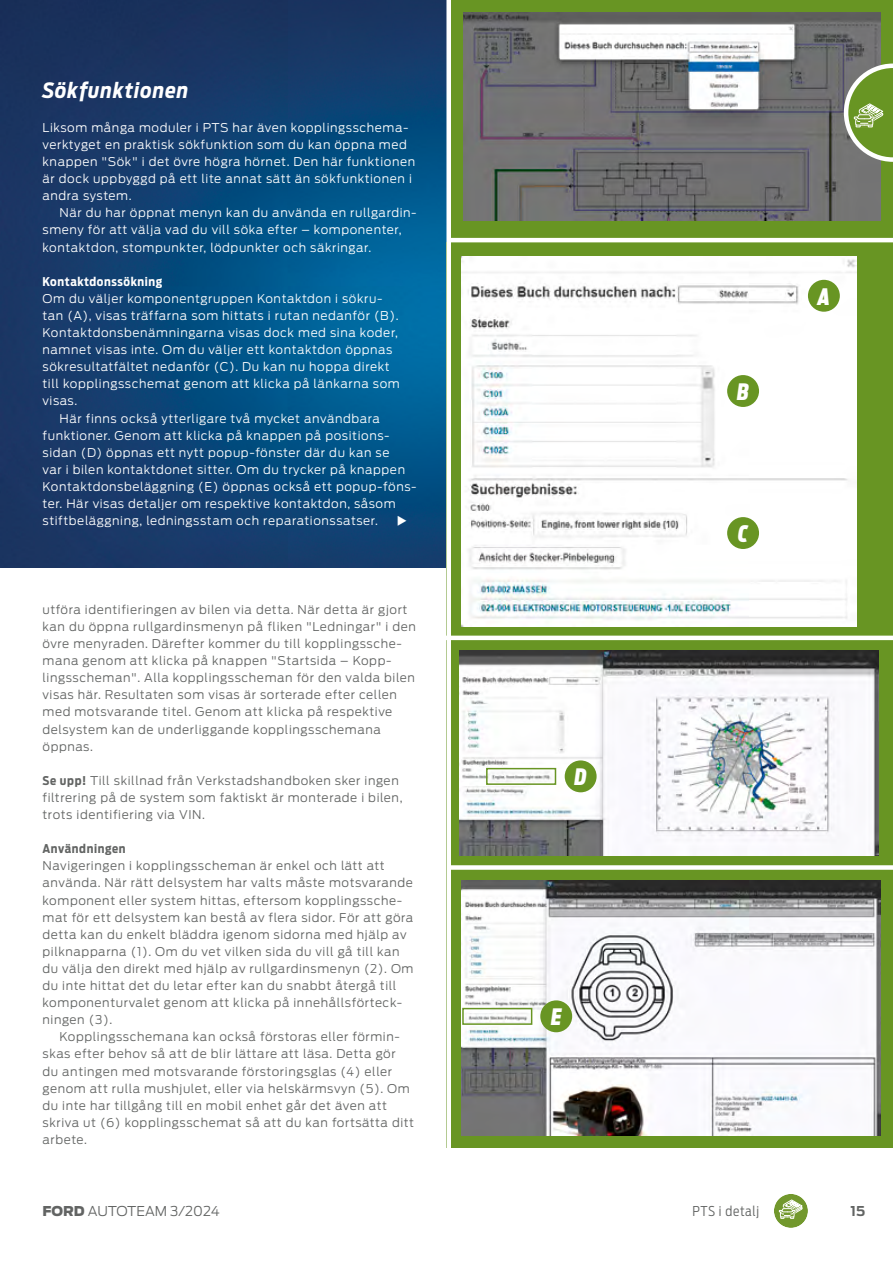
<style>
.page{position:relative;width:893px;height:1263px;background:#fff}
.page>*{position:absolute;margin:0;border:0;box-sizing:border-box;transform-origin:0 0}
.t1{font:italic 900 22.5px "Ford Antenna Extra Cond";color:#fff}
.t2{font:italic 700 21px "Ford Antenna Cond";letter-spacing:.045em;color:#fff}
.t3{font:300 13.5px "Ford Antenna";color:#626463}
.t4{font:300 13.5px "Ford Antenna Cond";letter-spacing:.04em;color:#626463}
.t5{font:700 13.5px "Ford Antenna";color:#626463}
.t6{font:300 12px/17.1px "Ford Antenna";letter-spacing:.05em;color:#626463}
.t7{font:300 12px/17.1px "Ford Antenna";letter-spacing:.05em;color:#fff}
.t8{font:700 12px "Ford Antenna Cond";letter-spacing:.05em;color:#fff}
.t9{font:700 12px "Ford Antenna Cond";letter-spacing:.05em;color:#626463}
.s1{font-family:"Ford Antenna Cond";font-weight:700}
.s2{font-weight:900}
</style>
<div class="page">
<img style="left:0;top:0;width:446px;height:568px">
<div style="left:446px;top:638px;width:447px;height:229px;background:#689523"></div>
<img style="left:459px;top:651px;width:420px;height:204px">
<div style="left:446px;top:242px;width:447px;height:396px;background:#689523"></div>
<img style="left:461px;top:256px;width:396px;height:370px">
<div style="left:449px;top:0;width:444px;height:238px;background:#689523"></div>
<img style="left:464px;top:13px;width:417px;height:208px">
<div style="left:446px;top:867px;width:447px;height:281px;background:#689523"></div>
<img style="left:461px;top:880px;width:419px;height:255px">
<div style="left:446px;top:0;width:5px;height:1199px;background:#fff"></div>
<hr style="left:0;top:636px;width:893px;height:4px;background:#fff">
<div style="left:448px;top:865px;width:445px;height:5px;background:#fff"></div>
<div style="left:808px;top:280px;width:32px;height:32px;background:#689523;border-radius:50%"></div>
<div style="left:727px;top:375px;width:32px;height:32px;background:#689523;border-radius:50%"></div>
<div style="left:727px;top:517px;width:32px;height:32px;background:#689523;border-radius:50%"></div>
<div style="left:565px;top:760px;width:32px;height:32px;background:#689523;border-radius:50%"></div>
<div style="left:540px;top:1000px;width:32px;height:32px;background:#689523;border-radius:50%"></div>
<svg style="left:844px;top:64px;width:49px;height:98px"></svg>
<div style="left:774px;top:1194px;width:34px;height:34px;background:#72982d;border-radius:50%"></div>
<svg style="left:779px;top:1199px;width:24px;height:20px"></svg>
<div style="left:486px;top:768px;width:70px;height:17px;border:2px solid #689523"></div>
<div style="left:462px;top:1008px;width:70px;height:17px;border:2px solid #689523"></div>
<svg style="left:398px;top:515px;width:9px;height:10px"></svg>
<h2 class="t2" style="left:43px;top:72px;width:147px">Sökfunktionen</h2>
<p class="t7" style="left:43px;top:117px;width:374px">Liksom många moduler i PTS har även kopplingsschema&shy;verktyget en praktisk sökfunktion som du kan öppna med knappen "Sök" i det övre högra hörnet. Den här funktionen är dock uppbyggd på ett lite annat sätt än sökfunktionen i andra system.</p>
<p class="t7" style="left:43px;top:203px;width:376px;text-indent:17px">När du har öppnat menyn kan du använda en rullgardin&shy;smeny för att välja vad du vill söka efter – komponenter, kontaktdon, stompunkter, lödpunkter och säkringar.</p>
<p class="t8" style="left:43px;top:271px;width:122px">Kontaktdonssökning</p>
<p class="t7" style="left:43px;top:288px;width:341px">Om du väljer komponentgruppen Kontaktdon i sökru-</p>
<p class="t7" style="left:43px;top:306px;width:358px">tan (A), visas träffarna som hittats i rutan nedanför (B).</p>
<p class="t7" style="left:43px;top:323px;width:357px">Kontaktdonsbenämningarna visas dock med sina koder,</p>
<p class="t7" style="left:43px;top:340px;width:351px">namnet visas inte. Om du väljer ett kontaktdon öppnas</p>
<p class="t7" style="left:43px;top:357px;width:349px">sökresultatfältet nedanför (C). Du kan nu hoppa direkt</p>
<p class="t7" style="left:43px;top:374px;width:359px">till kopplingsschemat genom att klicka på länkarna som</p>
<p class="t7" style="left:43px;top:391px;width:36px">visas.</p>
<p class="t7" style="left:60px;top:408px;width:322px">Här finns också ytterligare två mycket användbara</p>
<p class="t7" style="left:43px;top:425px;width:349px">funktioner. Genom att klicka på knappen på positions-</p>
<p class="t7" style="left:43px;top:442px;width:348px">sidan (D) öppnas ett nytt popup-fönster där du kan se</p>
<p class="t7" style="left:43px;top:459px;width:364px">var i bilen kontaktdonet sitter. Om du trycker på knappen</p>
<p class="t7" style="left:43px;top:477px;width:376px">Kontaktdonsbeläggning (E) öppnas också ett popup-föns-</p>
<p class="t7" style="left:43px;top:494px;width:355px">ter. Här visas detaljer om respektive kontaktdon, såsom</p>
<p class="t7" style="left:43px;top:511px;width:337px">stiftbeläggning, ledningsstam och reparationssatser.</p>
<p class="t6" style="left:43px;top:599px;width:375px">utföra identifieringen av bilen via detta. När detta är gjort kan du öppna rullgardinsmenyn på fliken "Ledningar" i den övre menyraden. Därefter kommer du till kopplingssche&shy;mana genom att klicka på knappen "Startsida – Kopp&shy;lingsscheman". Alla kopplingsscheman för den valda bilen visas här. Resultaten som visas är sorterade efter cellen med motsvarande titel. Genom att klicka på respektive delsystem kan de underliggande kopplingsschemana öppnas.</p>
<p class="t6" style="left:43px;top:770px;width:361px"><span class="s1">Se upp!</span> Till skillnad från Verkstadshandboken sker ingen filtrering på de system som faktiskt är monterade i bilen, trots identifiering via VIN.</p>
<p class="t9" style="left:43px;top:838px;width:85px">Användningen</p>
<p class="t6" style="left:43px;top:856px;width:372px">Navigeringen i kopplingsscheman är enkel och lätt att använda. När rätt delsystem har valts måste motsvarande komponent eller system hittas, eftersom kopplingssche&shy;mat för ett delsystem kan bestå av flera sidor. För att göra detta kan du enkelt bläddra igenom sidorna med hjälp av pilknapparna (1). Om du vet vilken sida du vill gå till kan du välja den direkt med hjälp av rullgardinsmenyn (2). Om du inte hittat det du letar efter kan du snabbt återgå till komponenturvalet genom att klicka på innehållsförteck&shy;ningen (3).</p>
<p class="t6" style="left:43px;top:1027px;width:373px;text-indent:17px">Kopplingsschemana kan också förstoras eller förmin&shy;skas efter behov så att de blir lättare att läsa. Detta gör du antingen med motsvarande förstoringsglas (4) eller genom att rulla mushjulet, eller via helskärmsvyn (5). Om du inte har tillgång till en mobil enhet går det även att skriva ut (6) kopplingsschemat så att du kan fortsätta ditt arbete.</p>
<h1 class="t1" style="left:575px;top:757px;width:14px">D</h1>
<h1 class="t1" style="left:551px;top:997px;width:12px">E</h1>
<h1 class="t1" style="left:737px;top:371px;width:13px">B</h1>
<h1 class="t1" style="left:738px;top:513px;width:11px">C</h1>
<h1 class="t1" style="left:818px;top:276px;width:14px">A</h1>
<p class="t4" style="left:692px;top:1200px;width:68px">PTS i detalj</p>
<p class="t3" style="left:43px;top:1200px;width:179px"><span class="s2">FORD</span> AUTOTEAM 3/2024</p>
<p class="t5" style="left:850px;top:1199px;width:16px">15</p>
</div>
